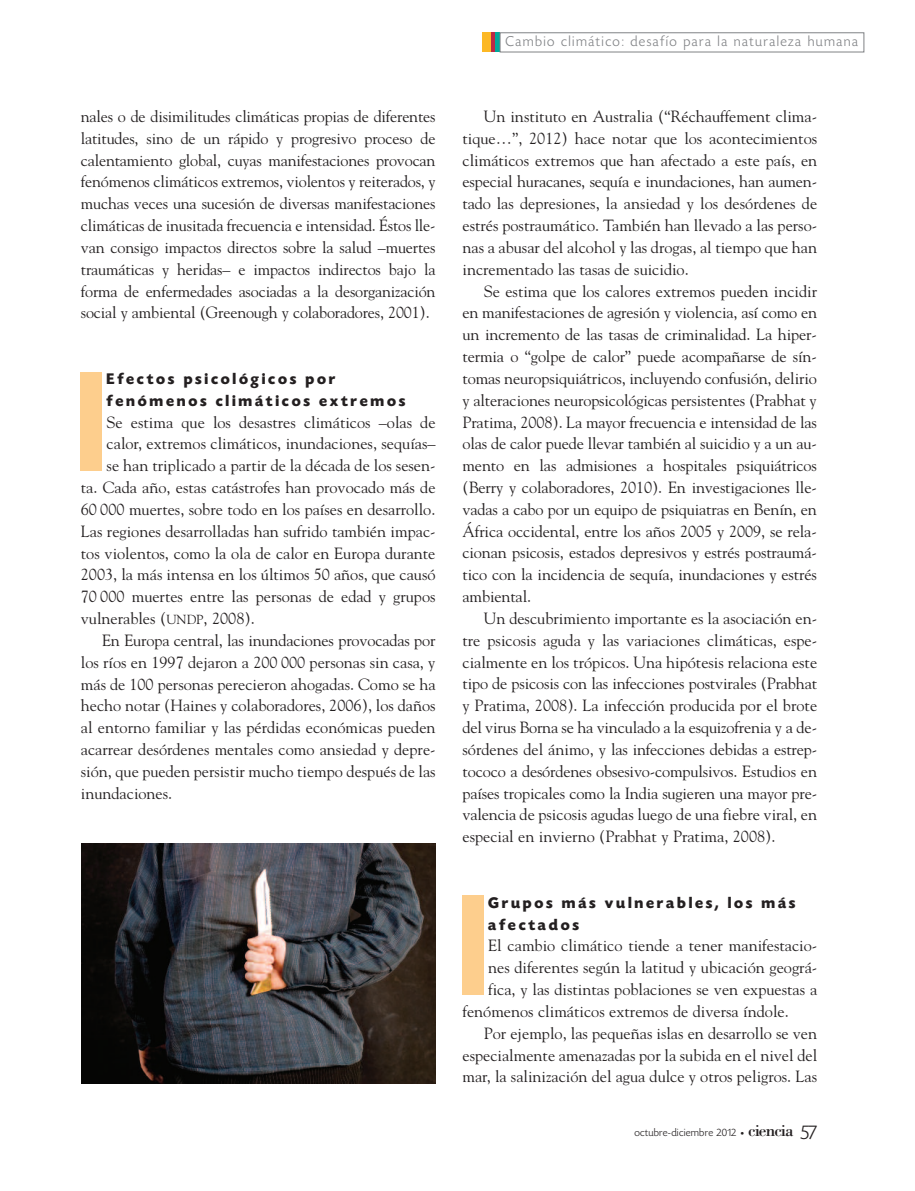
<style>
.page{position:relative;width:915px;height:1191px;background:#fff}
.page>*{position:absolute;margin:0;border:0;box-sizing:border-box;transform-origin:0 0}
.t1{font:17.25px "Bodoni";letter-spacing:-.05em;color:#231f20}
.t2{font:16.2px/21.8px "Goudy";color:#231f20;text-align:justify}
.t3{font:700 16.2px/21.8px "Today HEF";letter-spacing:.17em;color:#231f20}
.t4{font:300 15px "Today HEF";letter-spacing:.095em;color:#808285}
.t5{font:300 11.25px "Today HEF";letter-spacing:.025em;color:#231f20}
.s1{font-style:italic}
.s2{font-size:13.05px}
.s3{font-family:"Officina Sans";font-weight:400;font-size:7.5px}
.s4{font-family:"Today HEF";font-weight:300;font-size:21px}
</style>
<div class="page">
<hr style="left:482px;top:32px;width:4px;height:20px;background:#fcb825">
<div style="left:486px;top:32px;width:5px;height:20px;background:#fcb825"></div>
<hr style="left:491px;top:32px;width:4px;height:20px;background:#bb2945">
<div style="left:495px;top:32px;width:5px;height:20px;background:#00a99b"></div>
<div style="left:499px;top:32px;width:365px;height:20px;border:1px solid #808285"></div>
<div style="left:81px;top:372px;width:21px;height:99px;background:#fdce8d"></div>
<img style="left:81px;top:844px;width:354px;height:239px">
<div style="left:462px;top:895px;width:21px;height:99px;background:#fdce8d"></div>
<p class="t2" style="left:81px;top:105px;width:356px">nales o de disimilitudes climáticas propias de diferentes latitudes, sino de un rápido y progresivo proceso de calentamiento global, cuyas manifestaciones provocan fenómenos climáticos extremos, violentos y reiterados, y muchas veces una sucesión de diversas manifestaciones climáticas de inusitada frecuencia e intensidad. Éstos lle&shy;van consigo impactos directos sobre la salud –muertes traumáticas y heridas– e impactos indirectos bajo la forma de enfermedades asociadas a la desorganización social y ambiental (Greenough y colaboradores, 2001).</p>
<p class="t3" style="left:107px;top:369px;width:300px">Efectos psicológicos por fenómenos climáticos extremos</p>
<p class="t2" style="left:107px;top:411px;width:330px">Se estima que los desastres climáticos –olas de</p>
<p class="t2" style="left:107px;top:433px;width:330px">calor, extremos climáticos, inundaciones, sequías<span class="s1">–</span></p>
<p class="t2" style="left:107px;top:455px;width:330px">se han triplicado a partir de la década de los sesen-</p>
<p class="t2" style="left:81px;top:476px;width:356px">ta. Cada año, estas catástrofes han provocado más de</p>
<p class="t2" style="left:81px;top:498px;width:356px">60 000 muertes, sobre todo en los países en desarrollo.</p>
<p class="t2" style="left:81px;top:520px;width:356px">Las regiones desarrolladas han sufrido también impac-</p>
<p class="t2" style="left:81px;top:542px;width:356px">tos violentos, como la ola de calor en Europa durante</p>
<p class="t2" style="left:81px;top:564px;width:356px">2003, la más intensa en los últimos 50 años, que causó</p>
<p class="t2" style="left:81px;top:586px;width:356px">70 000 muertes entre las personas de edad y grupos</p>
<p class="t2" style="left:81px;top:607px;width:175px">vulnerables (<span class="s2">UNDP</span>, 2008).</p>
<p class="t2" style="left:102px;top:629px;width:335px">En Europa central, las inundaciones provocadas por</p>
<p class="t2" style="left:81px;top:651px;width:356px">los ríos en 1997 dejaron a 200 000 personas sin casa, y</p>
<p class="t2" style="left:81px;top:673px;width:356px">más de 100 personas perecieron ahogadas. Como se ha</p>
<p class="t2" style="left:81px;top:695px;width:356px">hecho notar (Haines y colaboradores, 2006), los daños</p>
<p class="t2" style="left:81px;top:717px;width:356px">al entorno familiar y las pérdidas económicas pueden</p>
<p class="t2" style="left:81px;top:738px;width:356px">acarrear desórdenes mentales como ansiedad y depre-</p>
<p class="t2" style="left:81px;top:760px;width:356px">sión, que pueden persistir mucho tiempo después de las</p>
<p class="t2" style="left:81px;top:782px;width:93px">inundaciones.</p>
<p class="t4" style="left:505px;top:35px;width:353px">Cambio climático: desafío para la naturaleza humana</p>
<p class="t2" style="left:462px;top:105px;width:356px;text-indent:21px">Un instituto en Australia (“Réchauffement clima&shy;tique…”, 2012) hace notar que los acontecimientos climáticos extremos que han afectado a este país, en especial huracanes, sequía e inundaciones, han aumen&shy;tado las depresiones, la ansiedad y los desórdenes de estrés postraumático. También han llevado a las perso&shy;nas a abusar del alcohol y las drogas, al tiempo que han incrementado las tasas de suicidio.</p>
<p class="t2" style="left:462px;top:280px;width:356px;text-indent:21px">Se estima que los calores extremos pueden incidir en manifestaciones de agresión y violencia, así como en un incremento de las tasas de criminalidad. La hiper&shy;termia o “golpe de calor” puede acompañarse de sín&shy;tomas neuropsiquiátricos, incluyendo confusión, delirio y alteraciones neuropsicológicas persistentes (Prabhat y Pratima, 2008). La mayor frecuencia e intensidad de las olas de calor puede llevar también al suicidio y a un au&shy;mento en las admisiones a hospitales psiquiátricos (Berry y colaboradores, 2010). En investigaciones lle&shy;vadas a cabo por un equipo de psiquiatras en Benín, en África occidental, entre los años 2005 y 2009, se rela&shy;cionan psicosis, estados depresivos y estrés postraumá&shy;tico con la incidencia de sequía, inundaciones y estrés ambiental.</p>
<p class="t2" style="left:462px;top:607px;width:356px;text-indent:21px">Un descubrimiento importante es la asociación en&shy;tre psicosis aguda y las variaciones climáticas, espe&shy;cialmente en los trópicos. Una hipótesis relaciona este tipo de psicosis con las infecciones postvirales (Prabhat y Pratima, 2008). La infección producida por el brote del virus Borna se ha vinculado a la esquizofrenia y a de&shy;sórdenes del ánimo, y las infecciones debidas a estrep&shy;tococo a desórdenes obsesivo-compulsivos. Estudios en países tropicales como la India sugieren una mayor pre&shy;valencia de psicosis agudas luego de una fiebre viral, en especial en invierno (Prabhat y Pratima, 2008).</p>
<p class="t3" style="left:488px;top:893px;width:308px">Grupos más vulnerables, los más afectados</p>
<p class="t2" style="left:488px;top:935px;width:330px">El cambio climático tiende a tener manifestacio-</p>
<p class="t2" style="left:488px;top:956px;width:330px">nes diferentes según la latitud y ubicación geográ-</p>
<p class="t2" style="left:488px;top:978px;width:330px">fica, y las distintas poblaciones se ven expuestas a</p>
<p class="t2" style="left:462px;top:1000px;width:327px">fenómenos climáticos extremos de diversa índole.</p>
<p class="t2" style="left:483px;top:1022px;width:335px">Por ejemplo, las pequeñas islas en desarrollo se ven</p>
<p class="t2" style="left:462px;top:1044px;width:356px">especialmente amenazadas por la subida en el nivel del</p>
<p class="t2" style="left:462px;top:1066px;width:356px">mar, la salinización del agua dulce y otros peligros. Las</p>
<p class="t5" style="left:634px;top:1127px;width:111px">octubre-diciembre 2012 <span class="s3">•</span></p>
<p class="t1" style="left:748px;top:1120px;width:70px">ciencia <span class="s4">57</span></p>
</div>
